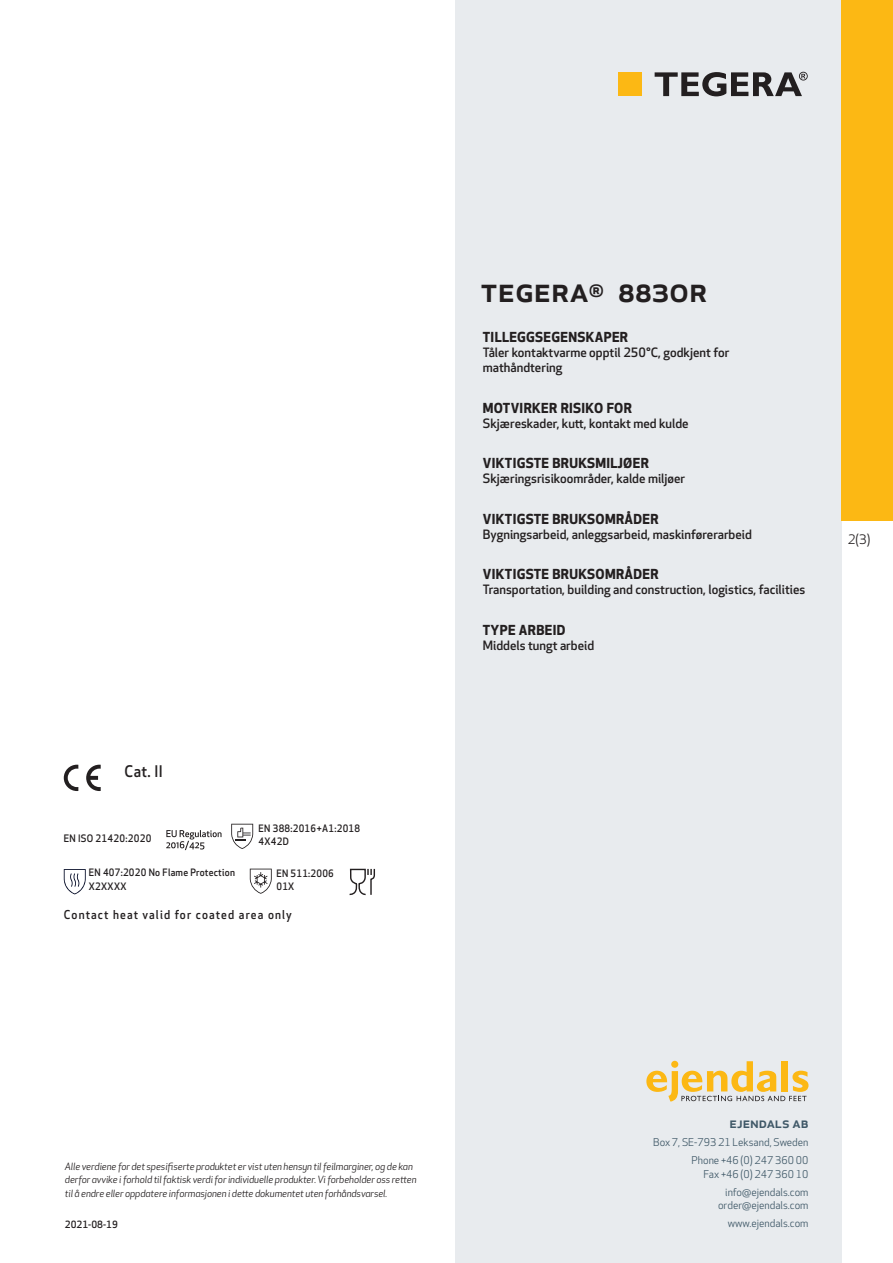
<style>
.page{position:relative;width:893px;height:1263px;background:#fff}
.page>*{position:absolute;margin:0;border:0;box-sizing:border-box;transform-origin:0 0}
.prodname{font:500 34.5px "Apex New";color:#231f20}
.t1{font:500 15.6px "Apex New";color:#231f20;scale:.95 1}
.t2{font:500 15px "Apex New";color:#405968}
.Funktion_body{font:700 13.5px "Apex New";letter-spacing:.025em;color:#231f20}
.t3{font:12.75px "Apex New";color:#231f20}
.Funktion_body-2{font:500 12.6px/15px "Apex New";color:#231f20}
.t4{font:500 12px "Apex New";letter-spacing:.1em;color:#231f20;scale:.95 1}
.t5{font:10.5px/18px "Apex New";color:#405968;text-align:right}
.PictogramText{font:500 10.05px "Apex New";letter-spacing:.025em;color:#231f20;scale:.95 1}
.t6{font:italic 9.75px/13.5px "Apex New";letter-spacing:-.01em;color:#231f20}
.t7{font:500 9.75px "Apex New";color:#231f20}
</style>
<div class="page">
<div style="left:455px;top:0;width:387px;height:1263px;background:#e8ebee"></div>
<svg style="left:646px;top:1061px;width:162px;height:40px"></svg>
<div style="left:842px;top:0;width:51px;height:520px;background:#fcb814"></div>
<div style="left:618px;top:72px;width:24px;height:24px;background:#fcb814"></div>
<svg style="left:655px;top:72px;width:153px;height:24px"></svg>
<svg style="left:86px;top:765px;width:15px;height:26px"></svg>
<svg style="left:64px;top:765px;width:14px;height:26px"></svg>
<svg style="left:166px;top:830px;width:56px;height:20px"></svg>
<svg style="left:231px;top:824px;width:22px;height:25px"></svg>
<svg style="left:64px;top:869px;width:22px;height:25px"></svg>
<svg style="left:250px;top:869px;width:22px;height:25px"></svg>
<svg style="left:349px;top:869px;width:26px;height:26px"></svg>
<p class="t1" style="left:125px;top:761px;width:42px">Cat. II</p>
<p class="PictogramText" style="left:64px;top:831px;width:94px">EN ISO 21420:2020</p>
<p class="PictogramText" style="left:259px;top:821px;width:108px">EN 388:2016+A1:2018</p>
<p class="PictogramText" style="left:259px;top:834px;width:33px">4X42D</p>
<p class="PictogramText" style="left:89px;top:866px;width:155px">EN 407:2020 No Flame Protection</p>
<p class="PictogramText" style="left:89px;top:879px;width:41px">X2XXXX</p>
<p class="PictogramText" style="left:276px;top:866px;width:62px">EN 511:2006</p>
<p class="PictogramText" style="left:276px;top:879px;width:20px">01X</p>
<p class="t4" style="left:64px;top:906px;width:242px">Contact heat valid for coated area only</p>
<p class="prodname" style="left:480px;top:266px;width:229px">TEGERA<sup>®</sup> 8830R</p>
<p class="Funktion_body" style="left:483px;top:327px;width:147px">TILLEGGSEGENSKAPER</p>
<p class="Funktion_body-2" style="left:483px;top:345px;width:248px">Tåler kontaktvarme opptil 250°C, godkjent for mathåndtering</p>
<p class="Funktion_body" style="left:483px;top:398px;width:151px">MOTVIRKER RISIKO FOR</p>
<p class="Funktion_body-2" style="left:483px;top:415px;width:207px">Skjæreskader, kutt, kontakt med kulde</p>
<p class="Funktion_body" style="left:483px;top:453px;width:167px">VIKTIGSTE BRUKSMILJØER</p>
<p class="Funktion_body-2" style="left:483px;top:471px;width:204px">Skjæringsrisikoområder, kalde miljøer</p>
<p class="Funktion_body" style="left:483px;top:509px;width:177px">VIKTIGSTE BRUKSOMRÅDER</p>
<p class="Funktion_body-2" style="left:483px;top:526px;width:271px">Bygningsarbeid, anleggsarbeid, maskinførerarbeid</p>
<p class="Funktion_body" style="left:483px;top:565px;width:177px">VIKTIGSTE BRUKSOMRÅDER</p>
<p class="Funktion_body-2" style="left:483px;top:582px;width:324px">Transportation, building and construction, logistics, facilities</p>
<p class="Funktion_body" style="left:483px;top:620px;width:84px">TYPE ARBEID</p>
<p class="Funktion_body-2" style="left:483px;top:638px;width:113px">Middels tungt arbeid</p>
<p class="t3" style="left:848px;top:531px;width:24px">2(3)</p>
<p class="t6" style="left:65px;top:1159px;width:353px">Alle verdiene for det spesifiserte produktet er vist uten hensyn til feilmarginer, og de kan derfor avvike i forhold til faktisk verdi for individuelle produkter. Vi forbeholder oss retten til å endre eller oppdatere informasjonen i dette dokumentet uten forhåndsvarsel.</p>
<p class="t7" style="left:65px;top:1218px;width:54px">2021-08-19</p>
<p class="t2" style="left:729px;top:1113px;width:80px">ejendals ab</p>
<p class="t5" style="left:653px;top:1133px;width:157px">Box 7, SE-793 21 Leksand, Sweden<br>Phone +46 (0) 247 360 00</p>
<p class="t5" style="left:703px;top:1165px;width:107px">Fax +46 (0) 247 360 10 info@ejendals.com</p>
<p class="t5" style="left:718px;top:1196px;width:92px">order@ejendals.com</p>
<p class="t5" style="left:728px;top:1215px;width:82px">www.ejendals.com</p>
</div>
